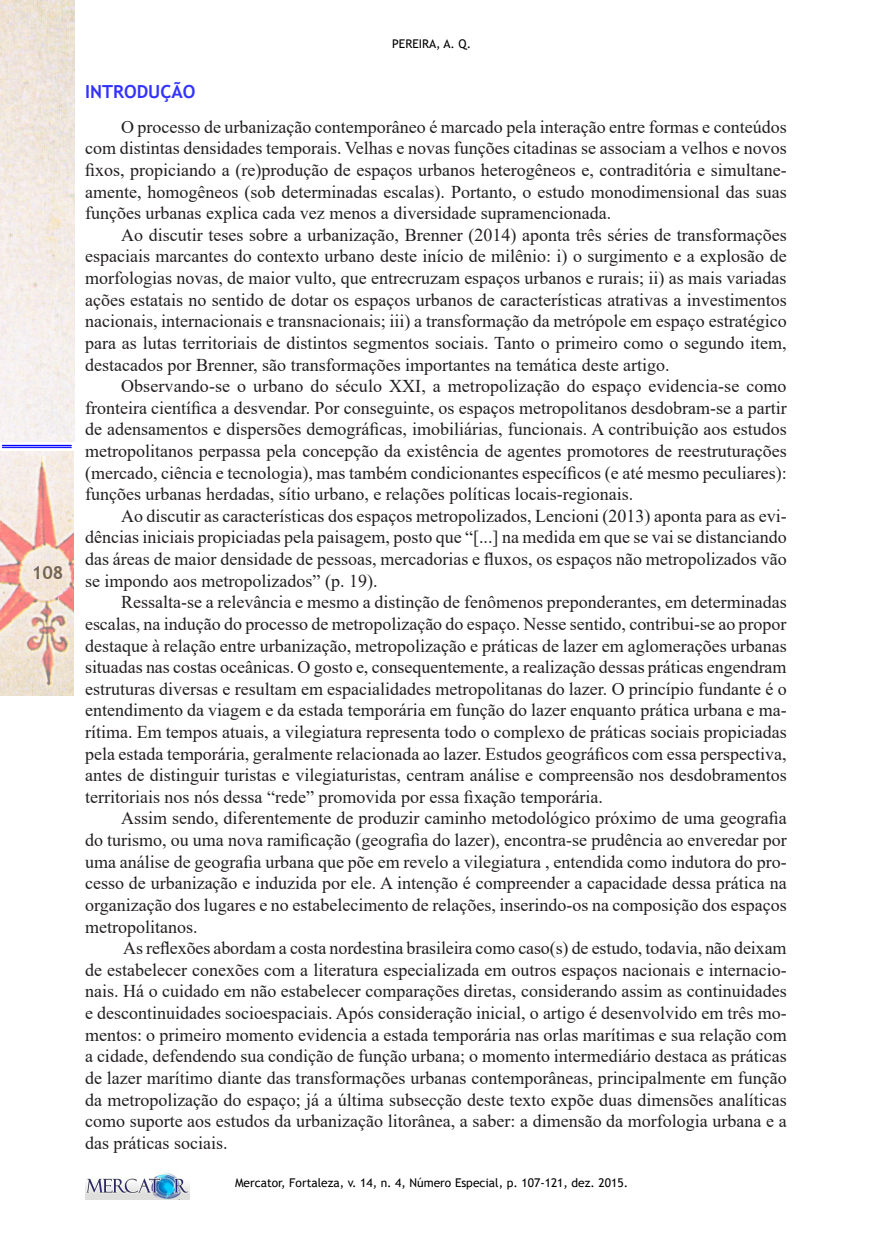
<style>
.page{position:relative;width:893px;height:1234px;background:#fff}
.page>*{position:absolute;margin:0;border:0;box-sizing:border-box;transform-origin:0 0}
.t1{font:18px/21.6px "Times New Roman";color:#231f20;text-align:justify}
.SUBTÍTULO_1{font:700 18px "Trebuchet MS";color:#33f}
.t2{font:700 18px "Trebuchet MS";color:#000}
.t3{font:12px "Trebuchet MS";color:#000}
</style>
<div class="page">
<img style="left:85px;top:1172px;width:105px;height:27px">
<img style="left:0;top:451px;width:74px;height:244px">
<img style="left:0;top:0;width:74px;height:442px">
<hr style="left:2px;top:445px;width:70px;height:1px;background:#00f">
<hr style="left:2px;top:447px;width:70px;height:1px;background:#00f">
<p class="t2" style="left:32px;top:561px;width:33px">108</p>
<p class="t3" style="left:392px;top:36px;width:80px">PEREIRA, A. Q.</p>
<p class="SUBTÍTULO_1" style="left:85px;top:81px;width:112px">INTRODUÇÃO</p>
<p class="t1" style="left:85px;top:115px;width:703px;text-indent:36px">O processo de urbanização contemporâneo é marcado pela interação entre formas e conteúdos com distintas densidades temporais. Velhas e novas funções citadinas se associam a velhos e novos fixos, propiciando a (re)produção de espaços urbanos heterogêneos e, contraditória e simultane&shy;amente, homogêneos (sob determinadas escalas). Portanto, o estudo monodimensional das suas funções urbanas explica cada vez menos a diversidade supramencionada.</p>
<p class="t1" style="left:85px;top:223px;width:703px;text-indent:36px">Ao discutir teses sobre a urbanização, Brenner (2014) aponta três séries de transformações espaciais marcantes do contexto urbano deste início de milênio: i) o surgimento e a explosão de morfologias novas, de maior vulto, que entrecruzam espaços urbanos e rurais; ii) as mais variadas ações estatais no sentido de dotar os espaços urbanos de características atrativas a investimentos nacionais, internacionais e transnacionais; iii) a transformação da metrópole em espaço estratégico para as lutas territoriais de distintos segmentos sociais. Tanto o primeiro como o segundo item, destacados por Brenner, são transformações importantes na temática deste artigo.</p>
<p class="t1" style="left:85px;top:374px;width:703px;text-indent:36px">Observando-se o urbano do século XXI, a metropolização do espaço evidencia-se como fronteira científica a desvendar. Por conseguinte, os espaços metropolitanos desdobram-se a partir de adensamentos e dispersões demográficas, imobiliárias, funcionais. A contribuição aos estudos metropolitanos perpassa pela concepção da existência de agentes promotores de reestruturações (mercado, ciência e tecnologia), mas também condicionantes específicos (e até mesmo peculiares): funções urbanas herdadas, sítio urbano, e relações políticas locais-regionais.</p>
<p class="t1" style="left:85px;top:504px;width:703px;text-indent:36px">Ao discutir as características dos espaços metropolizados, Lencioni (2013) aponta para as evi&shy;dências iniciais propiciadas pela paisagem, posto que “[...] na medida em que se vai se distanciando das áreas de maior densidade de pessoas, mercadorias e fluxos, os espaços não metropolizados vão se impondo aos metropolizados” (p. 19).</p>
<p class="t1" style="left:85px;top:590px;width:703px;text-indent:36px">Ressalta-se a relevância e mesmo a distinção de fenômenos preponderantes, em determinadas escalas, na indução do processo de metropolização do espaço. Nesse sentido, contribui-se ao propor destaque à relação entre urbanização, metropolização e práticas de lazer em aglomerações urbanas situadas nas costas oceânicas. O gosto e, consequentemente, a realização dessas práticas engendram estruturas diversas e resultam em espacialidades metropolitanas do lazer. O princípio fundante é o entendimento da viagem e da estada temporária em função do lazer enquanto prática urbana e ma&shy;rítima. Em tempos atuais, a vilegiatura representa todo o complexo de práticas sociais propiciadas pela estada temporária, geralmente relacionada ao lazer. Estudos geográficos com essa perspectiva, antes de distinguir turistas e vilegiaturistas, centram análise e compreensão nos desdobramentos territoriais nos nós dessa “rede” promovida por essa fixação temporária.</p>
<p class="t1" style="left:85px;top:806px;width:703px;text-indent:36px">Assim sendo, diferentemente de produzir caminho metodológico próximo de uma geografia do turismo, ou uma nova ramificação (geografia do lazer), encontra-se prudência ao enveredar por uma análise de geografia urbana que põe em revelo a vilegiatura , entendida como indutora do pro&shy;cesso de urbanização e induzida por ele. A intenção é compreender a capacidade dessa prática na organização dos lugares e no estabelecimento de relações, inserindo-os na composição dos espaços metropolitanos.</p>
<p class="t1" style="left:85px;top:936px;width:703px;text-indent:38px">As reflexões abordam a costa nordestina brasileira como caso(s) de estudo, todavia, não deixam de estabelecer conexões com a literatura especializada em outros espaços nacionais e internacio&shy;nais. Há o cuidado em não estabelecer comparações diretas, considerando assim as continuidades e descontinuidades socioespaciais. Após consideração inicial, o artigo é desenvolvido em três mo&shy;mentos: o primeiro momento evidencia a estada temporária nas orlas marítimas e sua relação com a cidade, defendendo sua condição de função urbana; o momento intermediário destaca as práticas de lazer marítimo diante das transformações urbanas contemporâneas, principalmente em função da metropolização do espaço; já a última subsecção deste texto expõe duas dimensões analíticas como suporte aos estudos da urbanização litorânea, a saber: a dimensão da morfologia urbana e a das práticas sociais.</p>
<p class="t3" style="left:235px;top:1174px;width:394px">Mercator, Fortaleza, v. 14, n. 4, Número Especial, p. 107-121, dez. 2015.</p>
</div>
